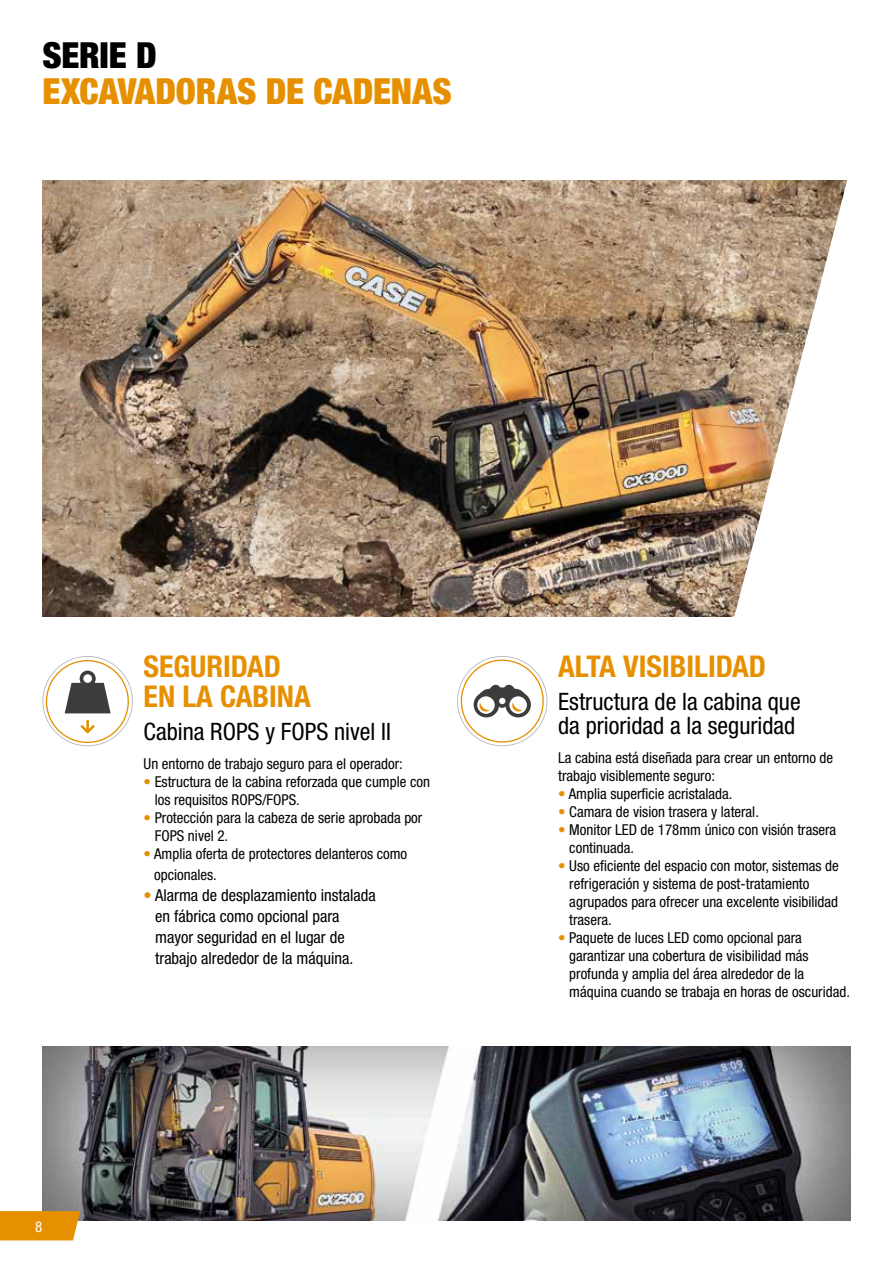
<style>
.page{position:relative;width:893px;height:1263px;background:#fff}
.page>*{position:absolute;margin:0;border:0;box-sizing:border-box;transform-origin:0 0}
.t1{font:900 condensed 36px "Helvetica Neue LT Std";letter-spacing:-.005em;color:#e69000}
.t2{font:900 condensed 36px "Helvetica Neue LT Std";letter-spacing:-.005em;color:#000}
.t3{font:700 condensed 30px/30px "Helvetica Neue LT Std";color:#e69000}
.t4{font:condensed 24px/24px "Helvetica Neue LT Std";color:#000}
.t5{font:condensed 16.5px/21px "Helvetica Neue LT Std";color:#000}
.t6{font:condensed 15px/18px "Helvetica Neue LT Std";color:#000}
.t7{font:condensed 15px "Helvetica Neue LT Std";color:#fff}
.s1{color:#e69000}
</style>
<div class="page">
<img style="left:43px;top:180px;width:683px;height:437px">
<img style="left:43px;top:1046px;width:807px;height:174px">
<svg style="left:0;top:1211px;width:80px;height:29px;background:#e6940a"></svg>
<svg style="left:726px;top:180px;width:122px;height:437px"></svg>
<svg style="left:43px;top:656px;width:90px;height:90px"></svg>
<svg style="left:457px;top:656px;width:90px;height:90px"></svg>
<h1 class="t2" style="left:43px;top:33px;width:116px">SERIE D</h1>
<h1 class="t1" style="left:43px;top:69px;width:411px">EXCAVADORAS DE CADENAS</h1>
<p class="t7" style="left:35px;top:1218px;width:9px">8</p>
<h2 class="t3" style="left:144px;top:651px;width:169px">SEGURIDAD<br>EN LA CABINA</h2>
<h3 class="t4" style="left:144px;top:719px;width:249px">Cabina ROPS y FOPS nivel II</h3>
<p class="t6" style="left:144px;top:754px;width:261px">Un entorno de trabajo seguro para el operador:</p>
<p class="t6" style="left:155px;top:772px;width:277px;text-indent:-11px"><span class="s1">•</span> Estructura de la cabina reforzada que cumple con los requisitos ROPS/FOPS.</p>
<p class="t6" style="left:155px;top:808px;width:269px;text-indent:-11px"><span class="s1">•</span> Protección para la cabeza de serie aprobada por<br>FOPS nivel 2.</p>
<p class="t6" style="left:154px;top:843px;width:255px;line-height:21px;text-indent:-11px"><span class="s1">•</span> Amplia oferta de protectores delanteros como opcionales.</p>
<p class="t5" style="left:155px;top:884px;width:222px;text-indent:-12px"><span class="s1">•</span> Alarma de desplazamiento instalada en fábrica como opcional para mayor seguridad en el lugar de trabajo alrededor de la máquina.</p>
<h2 class="t3" style="left:558px;top:651px;width:209px">ALTA VISIBILIDAD</h2>
<h3 class="t4" style="left:558px;top:689px;width:244px">Estructura de la cabina que da prioridad a la seguridad</h3>
<p class="t6" style="left:558px;top:748px;width:277px">La cabina está diseñada para crear un entorno de trabajo visiblemente seguro:</p>
<p class="t6" style="left:558px;top:784px;width:176px"><span class="s1">•</span> Amplia superficie acristalada.</p>
<p class="t6" style="left:558px;top:802px;width:202px"><span class="s1">•</span> Camara de vision trasera y lateral.</p>
<p class="t6" style="left:569px;top:820px;width:268px;text-indent:-11px"><span class="s1">•</span> Monitor LED de 178mm único con visión trasera continuada.</p>
<p class="t6" style="left:569px;top:856px;width:271px;text-indent:-11px"><span class="s1">•</span> Uso eficiente del espacio con motor, sistemas de refrigeración y sistema de post-tratamiento agrupados para ofrecer una excelente visibilidad trasera.</p>
<p class="t6" style="left:569px;top:928px;width:282px;text-indent:-11px"><span class="s1">•</span> Paquete de luces LED como opcional para garantizar una cobertura de visibilidad más profunda y amplia del área alrededor de la máquina cuando se trabaja en horas de oscuridad.</p>
</div>
